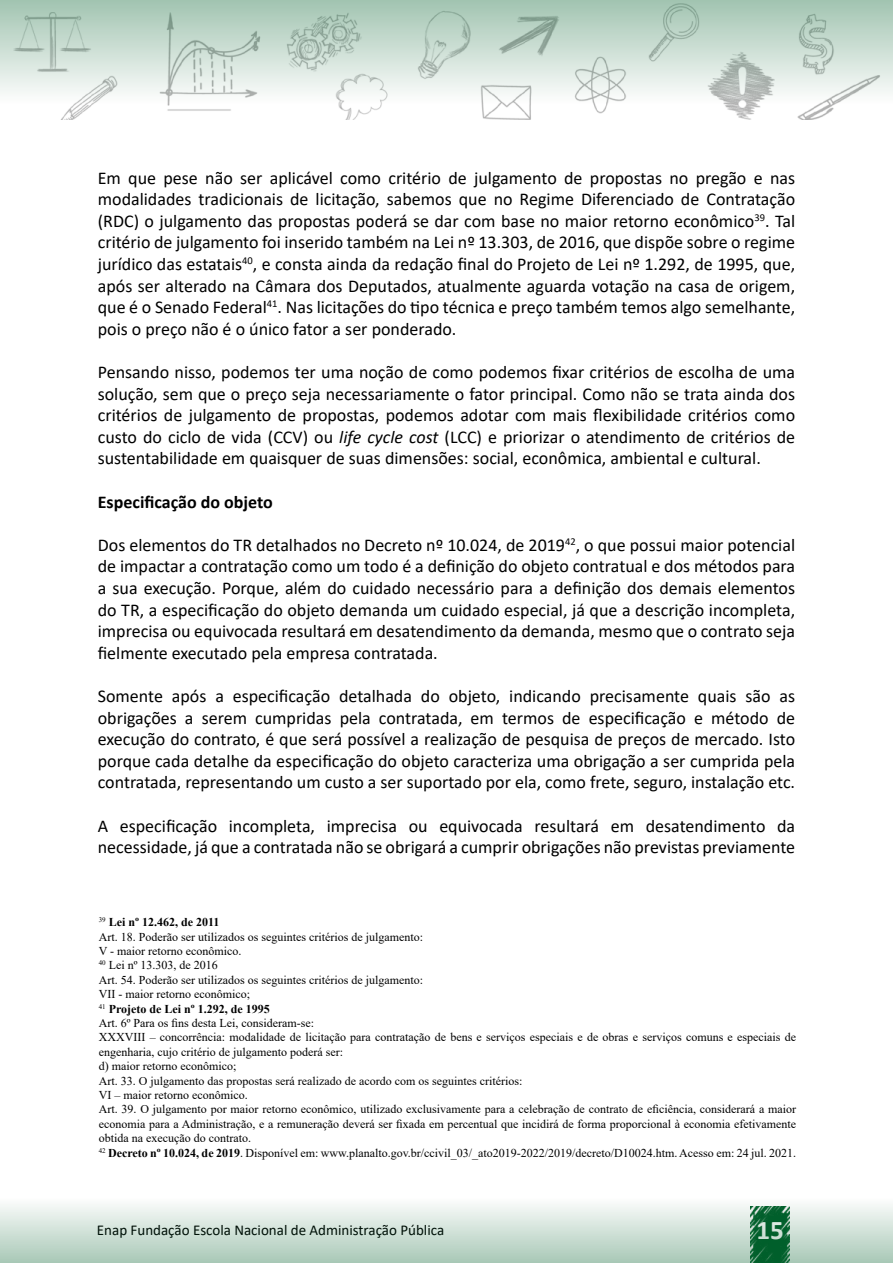
<style>
.page{position:relative;width:893px;height:1263px;background:#fff}
.page>*{position:absolute;margin:0;border:0;box-sizing:border-box;transform-origin:0 0}
.t1{font:700 27px "Calibri";color:#fff}
.t2{font:18px/21.6px "Calibri";color:#000;text-align:justify}
.t3{font:700 18px "Calibri";color:#000}
.t4{font:15px "Calibri";color:#000}
.t5{font:12px/14.4px "Times New Roman";color:#000}
.s1{font-style:italic}
.s2{font-weight:700}
</style>
<div class="page">
<svg style="left:0;top:0;width:893px;height:120px"></svg>
<svg style="left:0;top:1205px;width:893px;height:58px"></svg>
<p class="t2" style="left:98px;top:166px;width:699px">Em que pese não ser aplicável como critério de julgamento de propostas no pregão e nas modalidades tradicionais de licitação, sabemos que no Regime Diferenciado de Contratação (RDC) o julgamento das propostas poderá se dar com base no maior retorno econômico<sup>39</sup>. Tal critério de julgamento foi inserido também na Lei nº 13.303, de 2016, que dispõe sobre o regime jurídico das estatais<sup>40</sup>, e consta ainda da redação final do Projeto de Lei nº 1.292, de 1995, que, após ser alterado na Câmara dos Deputados, atualmente aguarda votação na casa de origem, que é o Senado Federal<sup>41</sup>. Nas licitações do tipo técnica e preço também temos algo semelhante, pois o preço não é o único fator a ser ponderado.</p>
<p class="t2" style="left:98px;top:361px;width:699px">Pensando nisso, podemos ter uma noção de como podemos fixar critérios de escolha de uma solução, sem que o preço seja necessariamente o fator principal. Como não se trata ainda dos critérios de julgamento de propostas, podemos adotar com mais flexibilidade critérios como custo do ciclo de vida (CCV) ou <span class="s1">life cycle cost</span> (LCC) e priorizar o atendimento de critérios de sustentabilidade em quaisquer de suas dimensões: social, econômica, ambiental e cultural.</p>
<p class="t3" style="left:98px;top:489px;width:177px">Especificação do objeto</p>
<p class="t2" style="left:98px;top:534px;width:699px">Dos elementos do TR detalhados no Decreto nº 10.024, de 2019<sup>42</sup>, o que possui maior potencial de impactar a contratação como um todo é a definição do objeto contratual e dos métodos para a sua execução. Porque, além do cuidado necessário para a definição dos demais elementos do TR, a especificação do objeto demanda um cuidado especial, já que a descrição incompleta, imprecisa ou equivocada resultará em desatendimento da demanda, mesmo que o contrato seja fielmente executado pela empresa contratada.</p>
<p class="t2" style="left:98px;top:685px;width:699px">Somente após a especificação detalhada do objeto, indicando precisamente quais são as obrigações a serem cumpridas pela contratada, em termos de especificação e método de execução do contrato, é que será possível a realização de pesquisa de preços de mercado. Isto porque cada detalhe da especificação do objeto caracteriza uma obrigação a ser cumprida pela contratada, representando um custo a ser suportado por ela, como frete, seguro, instalação etc.</p>
<p class="t2" style="left:98px;top:814px;width:699px">A especificação incompleta, imprecisa ou equivocada resultará em desatendimento da necessidade, já que a contratada não se obrigará a cumprir obrigações não previstas previamente</p>
<p class="t5" style="left:99px;top:915px;width:699px"><sup>39</sup> <span class="s2">Lei nº 12.462, de 2011<br></span>Art. 18. Poderão ser utilizados os seguintes critérios de julgamento:<br>V - maior retorno econômico.<br><sup>40</sup> Lei nº 13.303, de 2016<br>Art. 54. Poderão ser utilizados os seguintes critérios de julgamento:<br>VII - maior retorno econômico;<br><sup>41</sup> <span class="s2">Projeto de Lei nº 1.292, de 1995<br></span>Art. 6º Para os fins desta Lei, consideram-se:<br>XXXVIII – concorrência: modalidade de licitação para contratação de bens e serviços especiais e de obras e serviços comuns e especiais de engenharia, cujo critério de julgamento poderá ser:<br>d) maior retorno econômico;<br>Art. 33. O julgamento das propostas será realizado de acordo com os seguintes critérios:<br>VI – maior retorno econômico.<br>Art. 39. O julgamento por maior retorno econômico, utilizado exclusivamente para a celebração de contrato de eficiência, considerará a maior economia para a Administração, e a remuneração deverá ser fixada em percentual que incidirá de forma proporcional à economia efetivamente obtida na execução do contrato.<br><sup>42</sup> <span class="s2">Decreto nº 10.024, de 2019</span>. Disponível em: www.planalto.gov.br/ccivil_03/_ato2019-2022/2019/decreto/D10024.htm. Acesso em: 24 jul. 2021.</p>
<p class="t4" style="left:97px;top:1220px;width:349px">Enap Fundação Escola Nacional de Administração Pública</p>
<h1 class="t1" style="left:757px;top:1210px;width:29px">15</h1>
</div>
